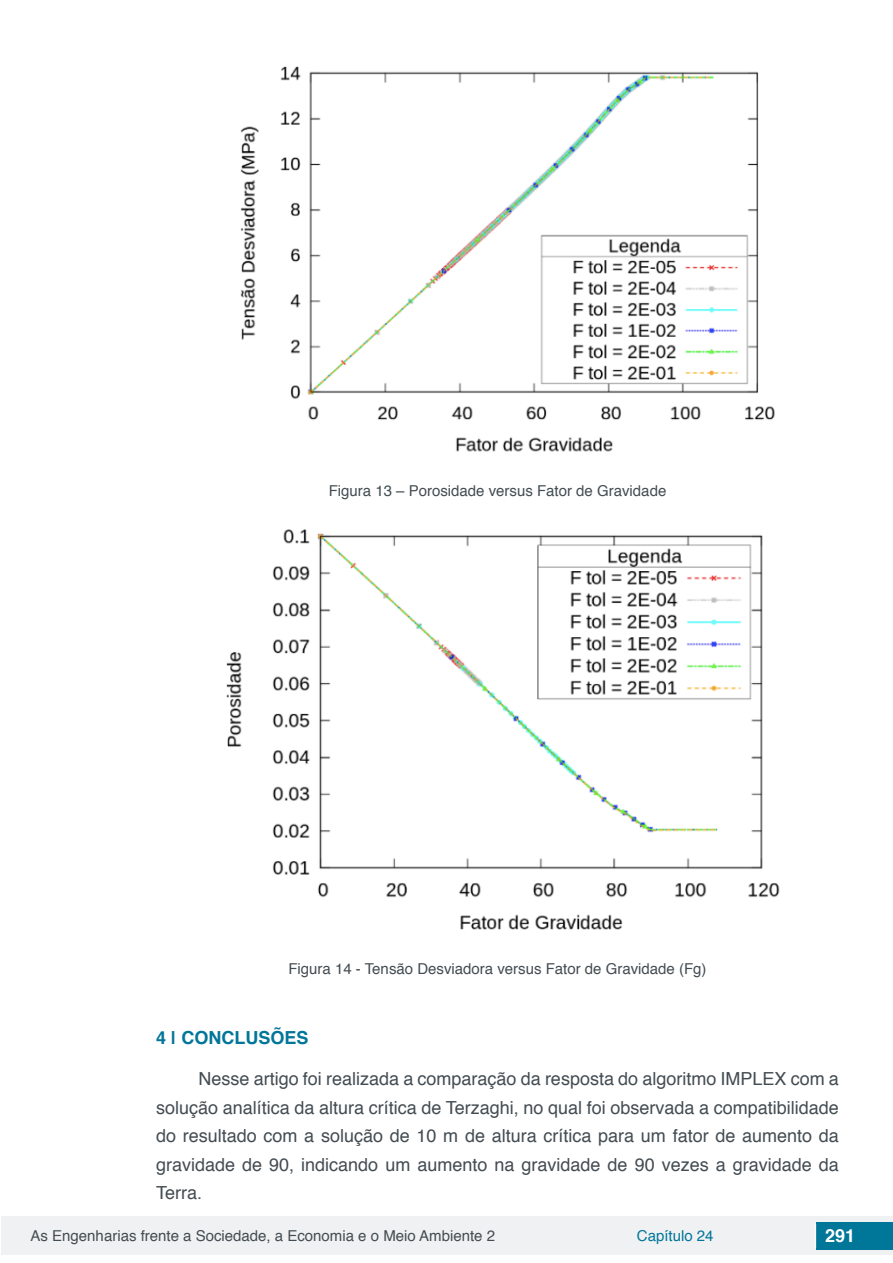
<style>
.page{position:relative;width:893px;height:1263px;background:#fff}
.page>*{position:absolute;margin:0;border:0;box-sizing:border-box;transform-origin:0 0}
.txt{font:18px/28.5px "Helvetica";color:#434c52;text-align:justify}
.t1{font:700 18px "Helvetica";color:#007699}
.t2{font:700 18px "Helvetica";color:#fff}
.info_tab_gra_imag{font:15px "Helvetica";color:#434c52}
.t3{font:15px "Helvetica";color:#007699}
</style>
<div class="page">
<div style="left:1px;top:1216px;width:891px;height:38px;background:#f0f1f2"></div>
<div style="left:816px;top:1222px;width:77px;height:27px;background:#007699"></div>
<svg style="left:815px;top:1224px;width:1px;height:24px"></svg>
<img style="left:240px;top:66px;width:535px;height:386px">
<img style="left:226px;top:529px;width:554px;height:401px">
<p class="info_tab_gra_imag" style="left:329px;top:479px;width:339px">Figura 13 – Porosidade versus Fator de Gravidade</p>
<p class="info_tab_gra_imag" style="left:288px;top:957px;width:420px">Figura 14 - Tensão Desviadora versus Fator de Gravidade (Fg)</p>
<p class="t1" style="left:156px;top:1023px;width:154px">4 | CONCLUSÕES</p>
<p class="txt" style="left:156px;top:1065px;width:684px;text-indent:43px">Nesse artigo foi realizada a comparação da resposta do algoritmo IMPLEX com a solução analítica da altura crítica de Terzaghi, no qual foi observada a compatibilidade do resultado com a solução de 10 m de altura crítica para um fator de aumento da gravidade de 90, indicando um aumento na gravidade de 90 vezes a gravidade da Terra.</p>
<p class="info_tab_gra_imag" style="left:31px;top:1224px;width:466px">As Engenharias frente a Sociedade, a Economia e o Meio Ambiente 2</p>
<p class="t3" style="left:637px;top:1224px;width:78px">Capítulo 24</p>
<p class="t2" style="left:825px;top:1221px;width:32px">291</p>
</div>
